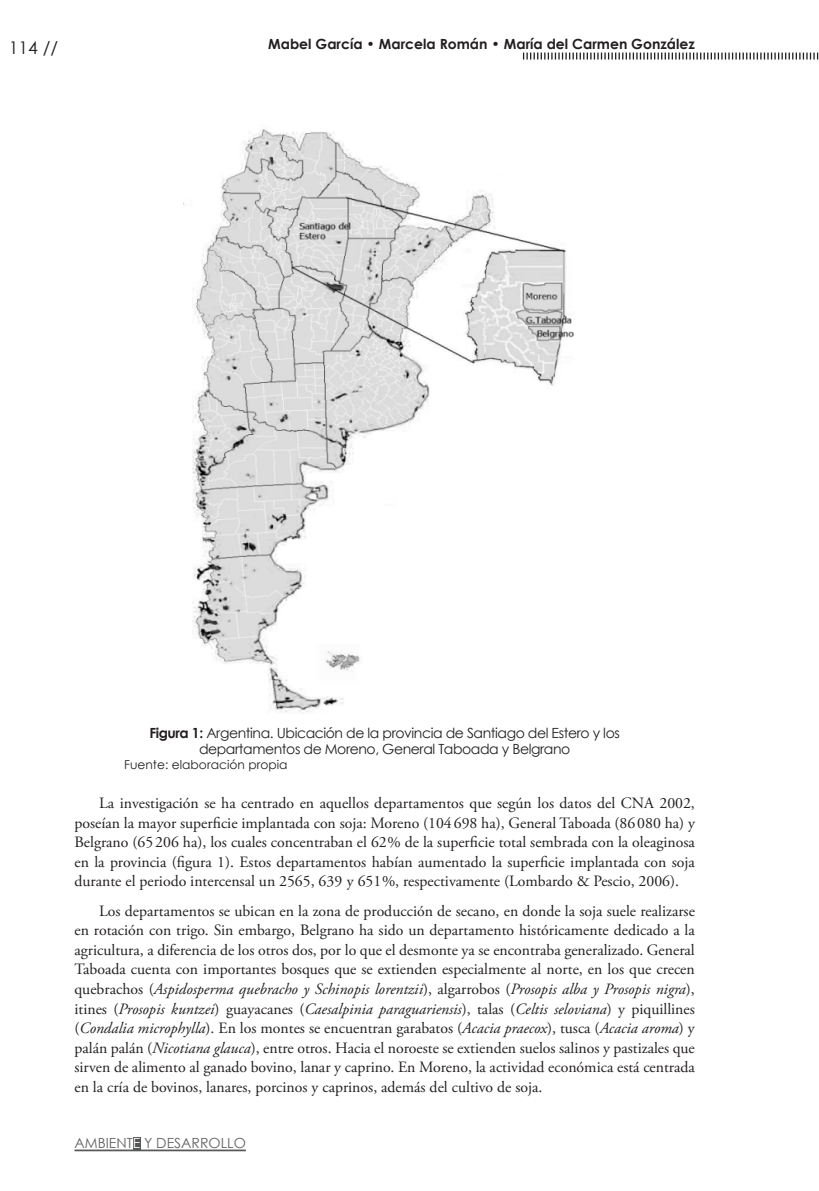
<style>
.page{position:relative;width:819px;height:1191px;background:#fff}
.page>*{position:absolute;margin:0;border:0;box-sizing:border-box;transform-origin:0 0}
.t1{font:17.5px "Century Gothic";color:#231f20}
.Texto{font:15.75px/19.6px "Adobe Garamond Pro";color:#231f20;text-align:justify}
.t2{font:14px/16.4px "Century Gothic";letter-spacing:-.03em;color:#231f20;text-align:center}
.t3{font:700 14px "Century Gothic";color:#231f20}
.t4{font:14px "Century Gothic";color:#636366}
.t5{font:12.25px "Century Gothic";color:#231f20}
.s1{font-weight:700}
.s2{font-style:italic}
.s3{color:#fff}
</style>
<div class="page">
<div style="left:133px;top:1137px;width:7px;height:13px;background:#57585a"></div>
<hr style="left:74px;top:1149px;width:172px;height:2px;background:#57585a">
<svg style="left:523px;top:53px;width:295px;height:7px"></svg>
<img style="left:192px;top:129px;width:383px;height:585px">
<p class="t1" style="left:9px;top:35px;width:51px">114 //</p>
<p class="t3" style="left:268px;top:33px;width:428px">Mabel García • Marcela Román • María del Carmen González</p>
<p class="t2" style="left:149px;top:724px;width:472px"><span class="s1">Figura 1:</span> Argentina. Ubicación de la provincia de Santiago del Estero y los departamentos de Moreno, General Taboada y Belgrano</p>
<p class="t5" style="left:124px;top:756px;width:165px">Fuente: elaboración propia</p>
<p class="Texto" style="left:74px;top:794px;width:622px;text-indent:25px">La investigación se ha centrado en aquellos departamentos que según los datos del CNA 2002, poseían la mayor superficie implantada con soja: Moreno (104698 ha), General Taboada (86080 ha) y Belgrano (65206 ha), los cuales concentraban el 62% de la superficie total sembrada con la oleaginosa en la provincia (figura 1). Estos departamentos habían aumentado la superficie implantada con soja durante el periodo intercensal un 2565, 639 y 651%, respectivamente (Lombardo &amp; Pescio, 2006).</p>
<p class="Texto" style="left:74px;top:901px;width:622px;text-indent:25px">Los departamentos se ubican en la zona de producción de secano, en donde la soja suele realizarse en rotación con trigo. Sin embargo, Belgrano ha sido un departamento históricamente dedicado a la agricultura, a diferencia de los otros dos, por lo que el desmonte ya se encontraba generalizado. General Taboada cuenta con importantes bosques que se extienden especialmente al norte, en los que crecen quebrachos (<span class="s2">Aspidosperma quebracho y Schinopis lorentzii</span>), algarrobos (<span class="s2">Prosopis alba y Prosopis nigra</span>), itines (<span class="s2">Prosopis kuntzei</span>) guayacanes (<span class="s2">Caesalpinia paraguariensis</span>), talas (<span class="s2">Celtis seloviana</span>) y piquillines (<span class="s2">Condalia microphylla</span>). En los montes se encuentran garabatos (<span class="s2">Acacia praecox</span>), tusca (<span class="s2">Acacia aroma</span>) y palán palán (<span class="s2">Nicotiana glauca</span>), entre otros. Hacia el noroeste se extienden suelos salinos y pastizales que sirven de alimento al ganado bovino, lanar y caprino. En Moreno, la actividad económica está centrada en la cría de bovinos, lanares, porcinos y caprinos, además del cultivo de soja.</p>
<p class="t4" style="left:74px;top:1133px;width:173px">AMBIENT<span class="s3">E</span> Y DESARROLLO</p>
</div>
